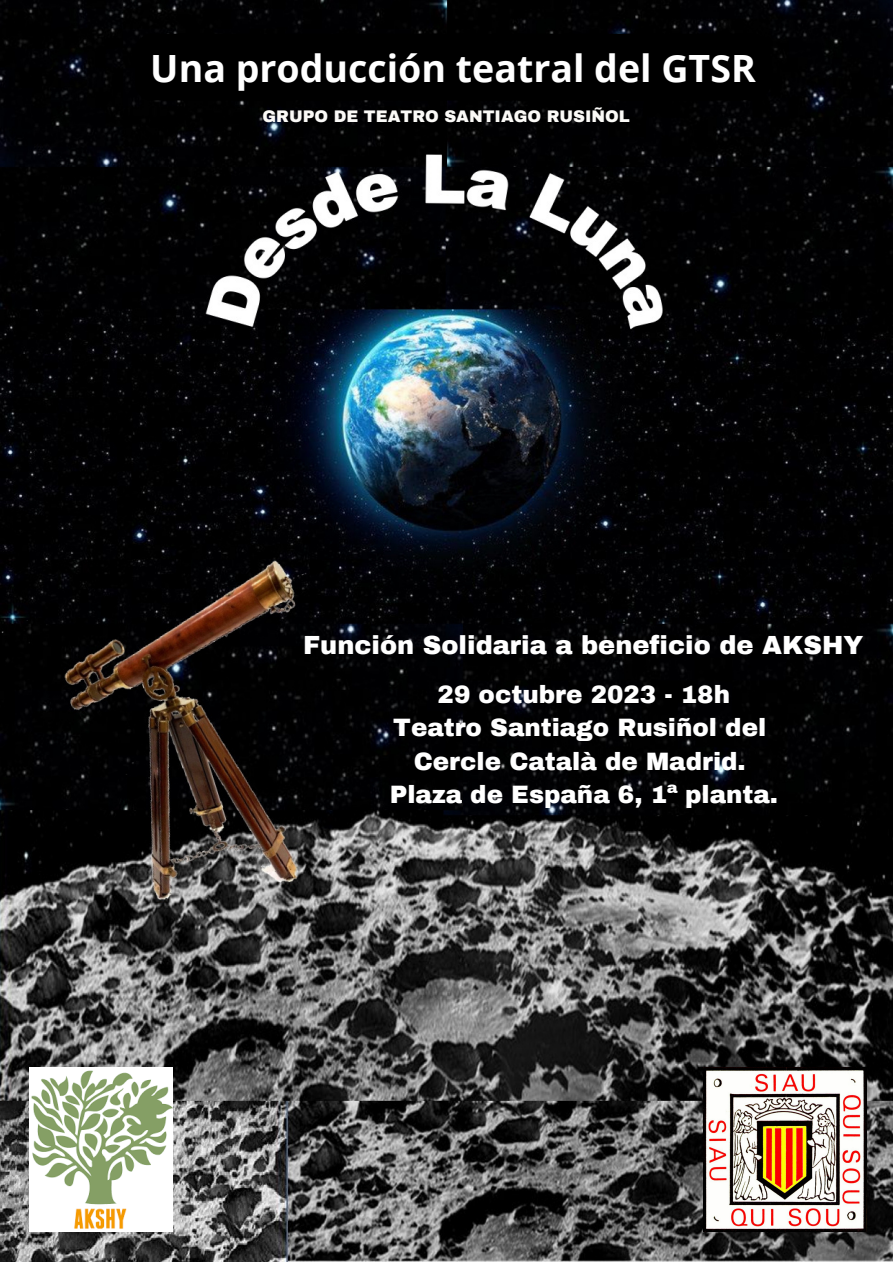
<style>
.page{position:relative;width:893px;height:1264px;background:#fff}
.page>*{position:absolute;margin:0;border:0;box-sizing:border-box;transform-origin:0 0}
.t1{font:700 37.5px "Open Sans";color:#fff}
.t2{font:900 25.65px "Archivo";color:#fff}
.t3{font:900 24.6px "Archivo";color:#fff}
.t4{font:900 16.5px "Archivo";color:#fbfaf7}
</style>
<div class="page">
<img style="left:0;top:0;width:892px;height:1261px">
<img style="left:703px;top:1067px;width:163px;height:164px">
<img style="left:30px;top:1067px;width:143px;height:164px">
<div style="left:135px;top:34px;width:635px;height:66px;background:#000;border-radius:17px"></div>
<p class="t1" style="left:150px;top:42px;width:607px">Una producción teatral del GTSR</p>
<p class="t4" style="left:262px;top:108px;width:369px">GRUPO DE TEATRO SANTIAGO RUSIÑOL</p>
<p class="t2" style="left:303px;top:631px;width:561px">Función Solidaria a beneficio de AKSHY</p>
<p class="t3" style="left:437px;top:681px;width:294px">29 octubre 2023 - 18h</p>
<p class="t3" style="left:393px;top:714px;width:374px">Teatro Santiago Rusiñol del</p>
<p class="t3" style="left:414px;top:748px;width:333px">Cercle Català de Madrid.</p>
<p class="t3" style="left:389px;top:781px;width:390px">Plaza de España 6, 1ª planta.</p>
</div>
